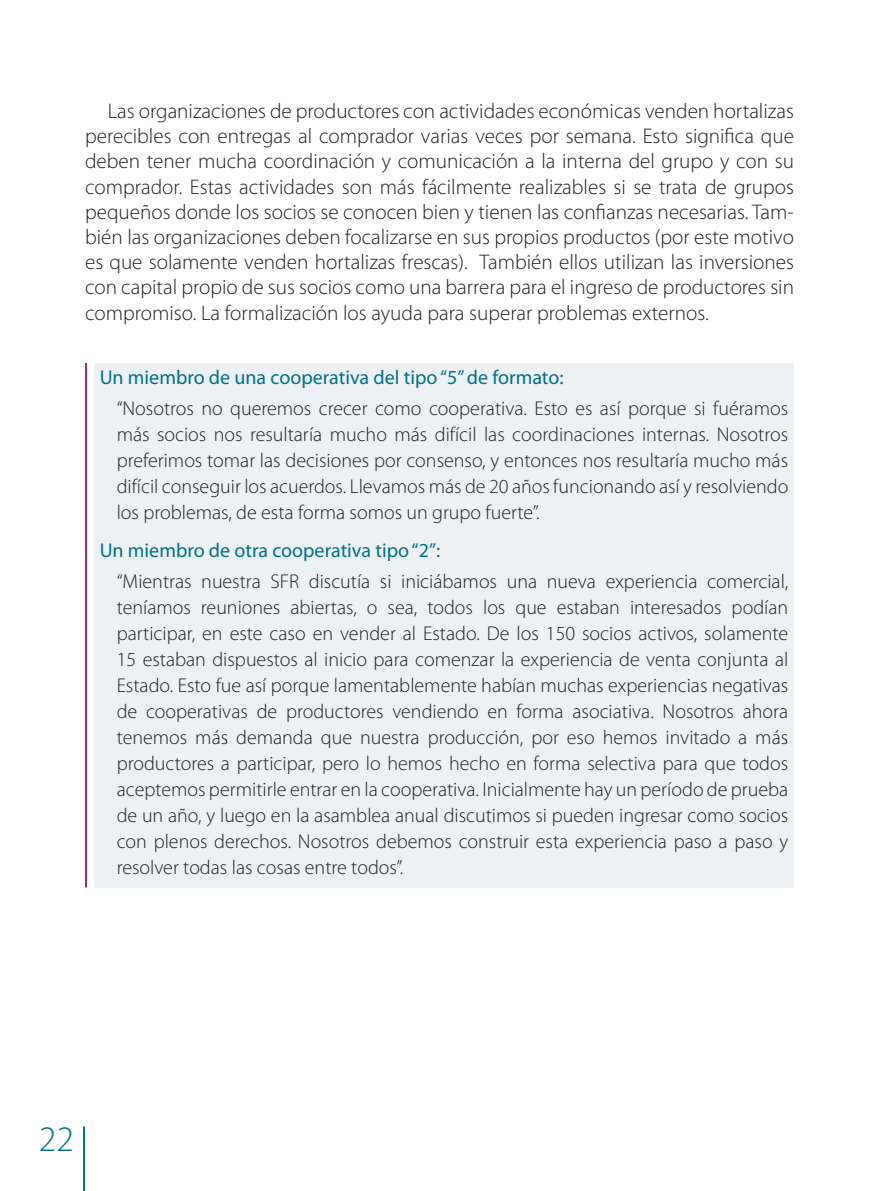
<style>
.page{position:relative;width:879px;height:1191px;background:#fff}
.page>*{position:absolute;margin:0;border:0;box-sizing:border-box;transform-origin:0 0}
.t1{font:300 36px "Myriad Pro";color:#01708a}
.t2{font:300 21.2px/25.2px "Myriad Pro";color:#231f20;text-align:justify}
.t3{font:300 20px/26px "Myriad Pro";color:#231f20;text-align:justify}
.t4{font:20px "Myriad Pro";color:#01708a}
</style>
<div class="page">
<hr style="left:83px;top:1126px;width:2px;height:65px;background:#01708a">
<div style="left:94px;top:363px;width:700px;height:524px;background:#edf1f3"></div>
<hr style="left:85px;top:363px;width:2px;height:524px;background:#932972">
<p class="t2" style="left:85px;top:99px;width:710px;text-indent:23px">Las organizaciones de productores con actividades económicas venden hortalizas perecibles con entregas al comprador varias veces por semana. Esto significa que deben tener mucha coordinación y comunicación a la interna del grupo y con su comprador. Estas actividades son más fácilmente realizables si se trata de grupos pequeños donde los socios se conocen bien y tienen las confianzas necesarias. Tam&shy;bién las organizaciones deben focalizarse en sus propios productos (por este motivo es que solamente venden hortalizas frescas). También ellos utilizan las inversiones con capital propio de sus socios como una barrera para el ingreso de productores sin compromiso. La formalización los ayuda para superar problemas externos.</p>
<p class="t4" style="left:100px;top:366px;width:465px">Un miembro de una cooperativa del tipo “5” de formato:</p>
<p class="t3" style="left:117px;top:396px;width:673px">“Nosotros no queremos crecer como cooperativa. Esto es así porque si fuéramos más socios nos resultaría mucho más difícil las coordinaciones internas. Nosotros preferimos tomar las decisiones por consenso, y entonces nos resultaría mucho más difícil conseguir los acuerdos. Llevamos más de 20 años funcionando así y resolviendo los problemas, de esta forma somos un grupo fuerte”.</p>
<p class="t4" style="left:100px;top:539px;width:342px">Un miembro de otra cooperativa tipo “2”:</p>
<p class="t3" style="left:117px;top:569px;width:673px">“Mientras nuestra SFR discutía si iniciábamos una nueva experiencia comercial, teníamos reuniones abiertas, o sea, todos los que estaban interesados podían participar, en este caso en vender al Estado. De los 150 socios activos, solamente 15 estaban dispuestos al inicio para comenzar la experiencia de venta conjunta al Estado. Esto fue así porque lamentablemente habían muchas experiencias negativas de cooperativas de productores vendiendo en forma asociativa. Nosotros ahora tenemos más demanda que nuestra producción, por eso hemos invitado a más productores a participar, pero lo hemos hecho en forma selectiva para que todos aceptemos permitirle entrar en la cooperativa. Inicialmente hay un período de prueba de un año, y luego en la asamblea anual discutimos si pueden ingresar como socios con plenos derechos. Nosotros debemos construir esta experiencia paso a paso y resolver todas las cosas entre todos”.</p>
<h1 class="t1" style="left:39px;top:1119px;width:37px">22</h1>
</div>
